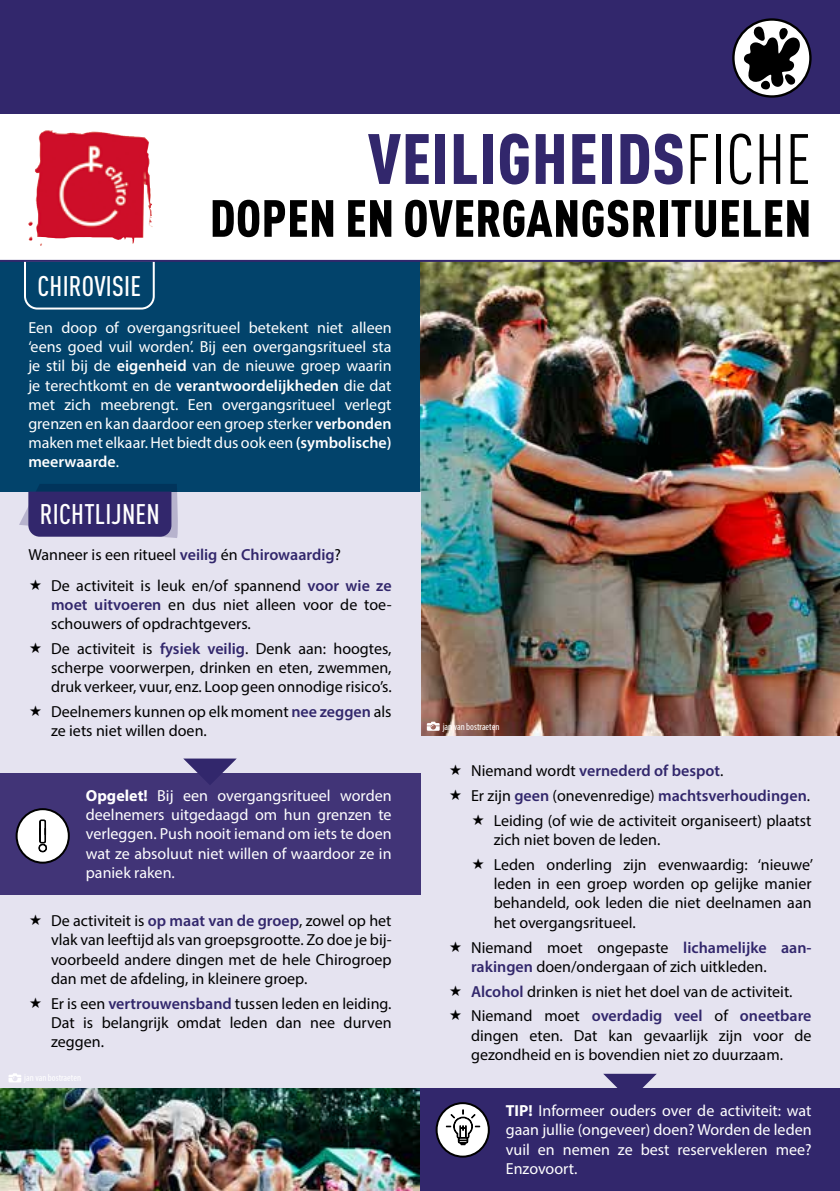
<style>
.page{position:relative;width:840px;height:1191px;background:#fff}
.page>*{position:absolute;margin:0;border:0;box-sizing:border-box;transform-origin:0 0}
.t1{font:900 condensed 70px "DINOT";letter-spacing:.01em;color:#32276c}
.t2{font:900 condensed 51.4px "DINOT";letter-spacing:.01em;color:#000}
.t3{font:500 condensed 28px "DINOT";letter-spacing:.01em;color:#fff}
.t4{font:16px/19.2px "Myriad Pro";color:#000}
.t5{font:16px/19.2px "Myriad Pro";color:#fff;text-align:justify}
.t6{font:600 16px "Myriad Pro";color:#32276c}
.t7{font:condensed 10px "Myriad Pro";color:#fff}
.s1{font-weight:400;color:#000}
.s2{font-weight:600}
.s3{font-weight:600;color:#32276c}
.s4{font-weight:700}
</style>
<div class="page">
<div style="left:0;top:260px;width:420px;height:236px;background:#02436b"></div>
<svg style="left:23px;top:259px;width:133px;height:51px"></svg>
<div style="left:420px;top:703px;width:419px;height:488px;background:#e5e3f0"></div>
<img style="left:420px;top:262px;width:419px;height:474px">
<img style="left:0;top:1087px;width:420px;height:104px">
<div style="left:0;top:0;width:839px;height:113px;background:#32276c"></div>
<div style="left:0;top:491px;width:420px;height:596px;background:#e5e3f0"></div>
<svg style="left:19px;top:484px;width:160px;height:54px"></svg>
<div style="left:420px;top:1088px;width:419px;height:103px;background:#32276c"></div>
<svg style="left:436px;top:1103px;width:52px;height:53px"></svg>
<div style="left:435px;top:1102px;width:54px;height:55px;border:2px solid #000;border-radius:50%"></div>
<svg style="left:445px;top:1109px;width:35px;height:36px"></svg>
<svg style="left:603px;top:1073px;width:53px;height:15px"></svg>
<div style="left:0;top:773px;width:421px;height:121px;background:#413477"></div>
<svg style="left:183px;top:758px;width:54px;height:27px"></svg>
<img style="left:34px;top:130px;width:118px;height:114px">
<hr style="left:0;top:260px;width:839px;height:2px;background:#32276c">
<svg style="left:426px;top:721px;width:13px;height:10px"></svg>
<svg style="left:9px;top:1073px;width:12px;height:9px"></svg>
<div style="left:17px;top:809px;width:52px;height:53px;background:#fff;border-radius:50%"></div>
<div style="left:16px;top:808px;width:54px;height:55px;border:2px solid #000;border-radius:50%"></div>
<svg style="left:38px;top:819px;width:9px;height:33px"></svg>
<svg style="left:733px;top:20px;width:77px;height:76px"></svg>
<div style="left:731px;top:18px;width:80px;height:80px;border:2px solid #000;border-radius:50%"></div>
<svg style="left:743px;top:26px;width:56px;height:63px;background:#656565"></svg>
<h1 class="t1" style="left:367px;top:115px;width:444px">VEILIGHEIDS<span class="s1">FICHE</span></h1>
<h3 class="t3" style="left:37px;top:270px;width:105px">CHIROVISIE</h3>
<h2 class="t2" style="left:210px;top:186px;width:602px">DOPEN EN OVERGANGSRITUELEN</h2>
<p class="t5" style="left:28px;top:318px;width:364px">Een doop of overgangsritueel betekent niet alleen ‘eens goed vuil worden’. Bij een overgangsritueel sta je stil bij de <span class="s2">eigenheid</span> van de nieuwe groep waarin je terechtkomt en de <span class="s2">verantwoordelijkheden</span> die dat met zich meebrengt. Een overgangsritueel verlegt grenzen en kan daardoor een groep sterker <span class="s2">verbonden </span>maken met elkaar. Het biedt dus ook een <span class="s2">(symbolische) meerwaarde</span>.</p>
<h3 class="t3" style="left:40px;top:498px;width:121px">RICHTLIJNEN</h3>
<p class="t4" style="left:51px;top:539px;width:342px;line-height:30.6px;text-indent:-23px">Wanneer is een ritueel <span class="s3">veilig</span> én <span class="s3">Chirowaardig</span>?<br>De activiteit is leuk en/of spannend <span class="s3">voor wie ze</span></p>
<p class="t4" style="left:51px;top:594px;width:342px"><span class="s3">moet uitvoeren</span> en dus niet alleen voor de toe&shy;schouwers of opdrachtgevers.</p>
<p class="t4" style="left:51px;top:638px;width:342px;text-align:justify">De activiteit is <span class="s3">fysiek veilig</span>. Denk aan: hoogtes, scherpe voorwerpen, drinken en eten, zwemmen, druk verkeer, vuur, enz. Loop geen onnodige risico’s.</p>
<p class="t4" style="left:51px;top:702px;width:342px">Deelnemers kunnen op elk moment <span class="s3">nee zeggen</span> als ze iets niet willen doen.</p>
<p class="t5" style="left:86px;top:785px;width:307px"><span class="s4">Opgelet!</span> Bij een overgangsritueel worden deelnemers uitgedaagd om hun grenzen te verleggen. Push nooit iemand om iets te doen wat ze absoluut niet willen of waardoor ze in paniek raken.</p>
<p class="t4" style="left:51px;top:911px;width:342px;text-align:justify">De activiteit is <span class="s3">op maat van de groep</span>, zowel op het vlak van leeftijd als van groepsgrootte. Zo doe je bij&shy;voorbeeld andere dingen met de hele Chirogroep dan met de afdeling, in kleinere groep.</p>
<p class="t4" style="left:51px;top:993px;width:342px;text-align:justify">Er is een <span class="s3">vertrouwensband</span> tussen leden en leiding.<br>Dat is belangrijk omdat leden dan nee durven zeggen.</p>
<p class="t7" style="left:442px;top:720px;width:58px">jan van bostraeten</p>
<p class="t6" style="left:471px;top:760px;width:254px"><span class="s1">Niemand wordt</span> vernederd of bespot<span class="s1">.</span></p>
<p class="t6" style="left:471px;top:785px;width:340px"><span class="s1">Er zijn</span> geen <span class="s1">(onevenredige)</span> machtsverhoudingen<span class="s1">.</span></p>
<p class="t4" style="left:493px;top:810px;width:319px">Leiding (of wie de activiteit organiseert) plaatst</p>
<p class="t4" style="left:493px;top:827px;width:320px;line-height:24.8px">zich niet boven de leden.<br>Leden onderling zijn evenwaardig: ‘nieuwe’</p>
<p class="t4" style="left:493px;top:874px;width:319px;text-align:justify">leden in een groep worden op gelijke manier behandeld, ook leden die niet deelnamen aan het overgangsritueel.</p>
<p class="t4" style="left:471px;top:937px;width:342px">Niemand moet ongepaste <span class="s3">lichamelijke aan&shy;rakingen</span> doen/ondergaan of zich uitkleden.</p>
<p class="t4" style="left:471px;top:978px;width:342px;line-height:24.8px"><span class="s3">Alcohol</span> drinken is niet het doel van de activiteit.<br>Niemand moet <span class="s3">overdadig veel</span> of <span class="s3">oneetbare</span></p>
<p class="t4" style="left:471px;top:1025px;width:342px">dingen eten. Dat kan gevaarlijk zijn voor de gezondheid en is bovendien niet zo duurzaam.</p>
<p class="t5" style="left:505px;top:1101px;width:307px"><span class="s4">TIP!</span> Informeer ouders over de activiteit: wat gaan jullie (ongeveer) doen? Worden de leden vuil en nemen ze best reservekleren mee?<br>Enzovoort.</p>
</div>
